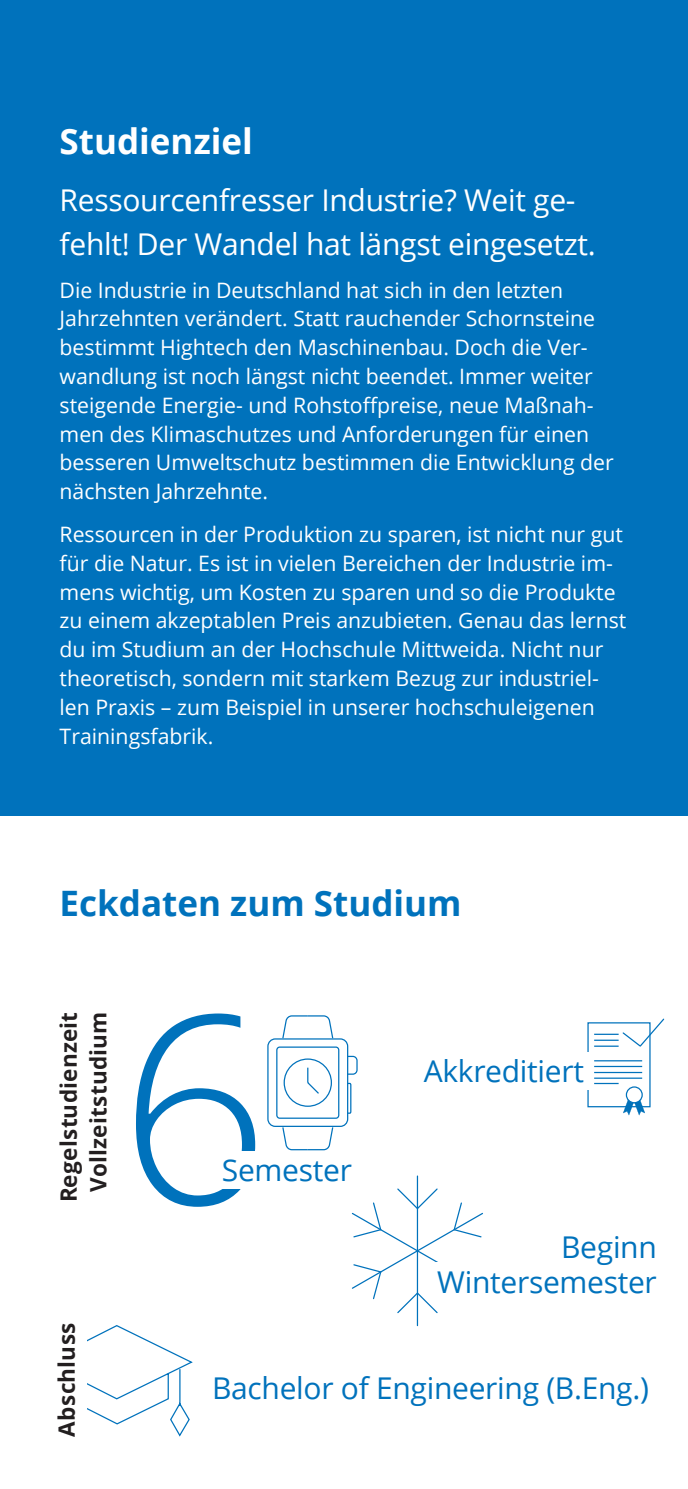
<style>
.page{position:relative;width:688px;height:1489px;background:#fff}
.page>*{position:absolute;margin:0;border:0;box-sizing:border-box;transform-origin:0 0}
.t1{font:300 263px "Open Sans";color:#0072bc}
.HSMW_Headline_Akzent{font:700 35px "Open Sans";color:#0072bc}
.HSMW_Headline_weiß{font:700 35px "Open Sans";color:#fff}
.HSMW_Intro_weiß{font:30px/43px "Open Sans";letter-spacing:-.01em;color:#fff}
.HSMW_Intro_Akzent{font:30px "Open Sans";letter-spacing:-.01em;color:#0072bc}
.t2{font:700 22.5px "Open Sans";letter-spacing:.01em;color:#231f20}
.HSMW_Fließtext_weiß{font:21.25px/28.8px "Open Sans";color:#fff}
</style>
<div class="page">
<div style="left:0;top:0;width:687px;height:815px;background:#0072bc"></div>
<div style="left:267px;top:1038px;width:81px;height:88px;border:1px solid #0072bc;border-radius:7px"></div>
<div style="left:276px;top:1046px;width:63px;height:72px;border:1px solid #0072bc;border-radius:3px"></div>
<svg style="left:281px;top:1015px;width:53px;height:24px"></svg>
<svg style="left:281px;top:1125px;width:53px;height:25px"></svg>
<svg style="left:346px;top:1055px;width:12px;height:20px"></svg>
<svg style="left:346px;top:1082px;width:6px;height:32px"></svg>
<svg style="left:283px;top:1058px;width:49px;height:49px"></svg>
<svg style="left:87px;top:1325px;width:106px;height:112px"></svg>
<hr style="left:594px;top:1060px;width:48px;height:1px;background:#0072bc">
<hr style="left:594px;top:1065px;width:48px;height:2px;background:#0072bc">
<hr style="left:594px;top:1071px;width:48px;height:2px;background:#0072bc">
<hr style="left:594px;top:1077px;width:48px;height:1px;background:#0072bc">
<hr style="left:594px;top:1082px;width:24px;height:2px;background:#0072bc">
<svg style="left:594px;top:1018px;width:71px;height:29px"></svg>
<svg style="left:622px;top:1094px;width:23px;height:21px"></svg>
<svg style="left:626px;top:1086px;width:16px;height:16px"></svg>
<div style="left:625px;top:1086px;width:17px;height:17px;border:1px solid #0072bc;border-radius:50%"></div>
<hr style="left:416px;top:1175px;width:2px;height:150px;background:#0072bc">
<svg style="left:351px;top:1187px;width:132px;height:127px"></svg>
<div style="left:430px;top:1262px;width:233px;height:37px;background:#fff"></div>
<p class="HSMW_Headline_weiß" style="left:60px;top:116px;width:195px">Studienziel</p>
<p class="HSMW_Intro_weiß" style="left:60px;top:178px;width:537px">Ressourcenfresser Industrie? Weit ge&shy;fehlt! Der Wandel hat längst eingesetzt.</p>
<p class="HSMW_Fließtext_weiß" style="left:60px;top:275px;width:555px">Die Industrie in Deutschland hat sich in den letzten Jahrzehnten verändert. Statt rauchender Schornsteine bestimmt Hightech den Maschinenbau. Doch die Ver&shy;wandlung ist noch längst nicht beendet. Immer weiter steigende Energie- und Rohstoffpreise, neue Maßnah&shy;men des Klimaschutzes und Anforderungen für einen besseren Umweltschutz bestimmen die Entwicklung der nächsten Jahrzehnte.</p>
<p class="HSMW_Fließtext_weiß" style="left:60px;top:519px;width:568px">Ressourcen in der Produktion zu sparen, ist nicht nur gut für die Natur. Es ist in vielen Bereichen der Industrie im&shy;mens wichtig, um Kosten zu sparen und so die Produkte zu einem akzeptablen Preis anzubieten. Genau das lernst du im Studium an der Hochschule Mittweida. Nicht nur theoretisch, sondern mit starkem Bezug zur industriel&shy;len Praxis – zum Beispiel in unserer hochschuleigenen Trainingsfabrik.</p>
<p class="HSMW_Headline_Akzent" style="left:60px;top:878px;width:403px">Eckdaten zum Studium</p>
<p class="t2" style="left:53px;top:1202px;width:192px;rotate:-90deg">Regelstudienzeit</p>
<p class="t2" style="left:82px;top:1191px;width:181px;rotate:-90deg">Vollzeitstudium</p>
<p class="t1" style="left:119px;top:928px;width:152px">6</p>
<p class="HSMW_Intro_Akzent" style="left:222px;top:1149px;width:131px">Semester</p>
<p class="HSMW_Intro_Akzent" style="left:423px;top:1050px;width:162px">Akkreditiert</p>
<p class="HSMW_Intro_Akzent" style="left:561px;top:1226px;width:97px">Beginn</p>
<p class="HSMW_Intro_Akzent" style="left:437px;top:1260px;width:221px">Wintersemester</p>
<p class="t2" style="left:51px;top:1436px;width:115px;rotate:-90deg">Abschluss</p>
<p class="HSMW_Intro_Akzent" style="left:212px;top:1367px;width:438px">Bachelor of Engineering (B.Eng.)</p>
</div>
